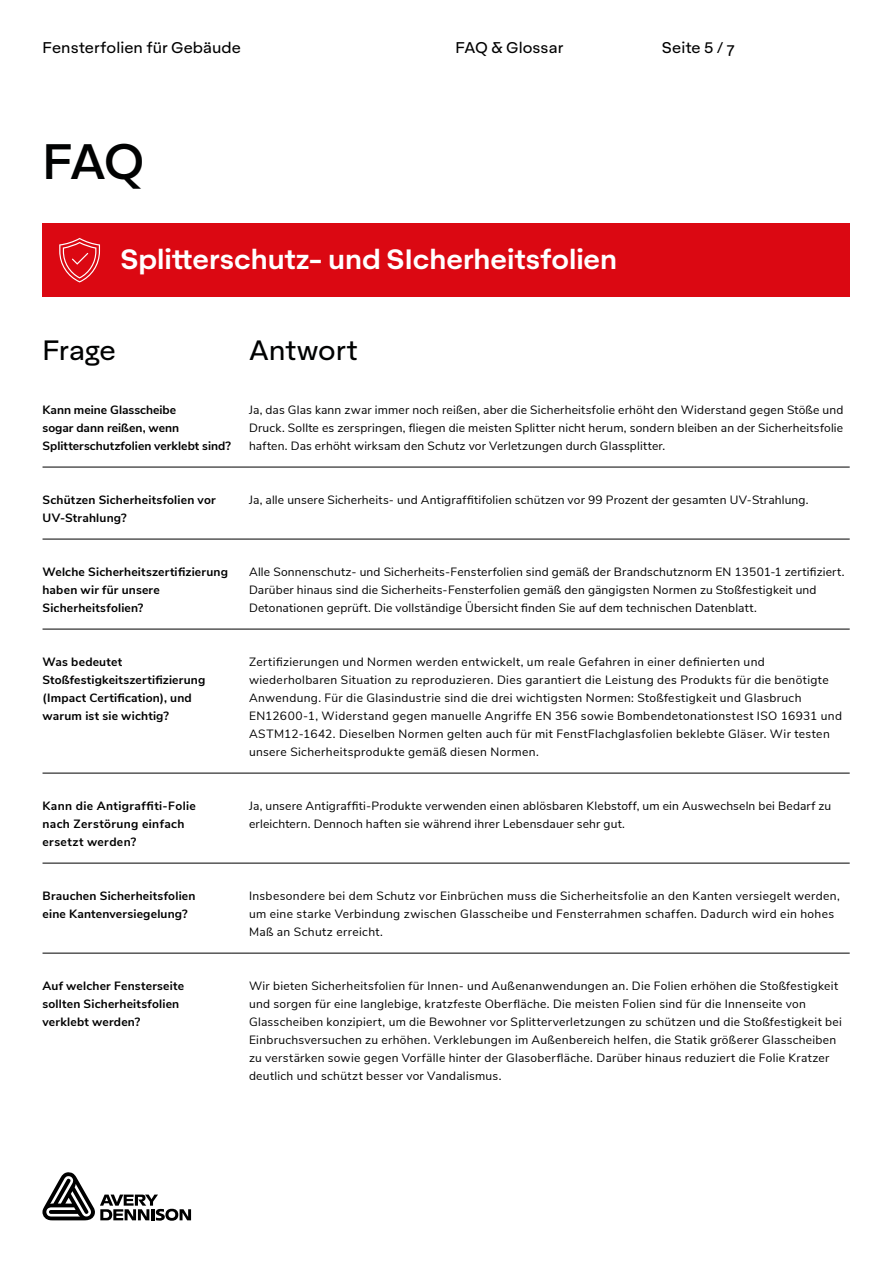
<style>
.page{position:relative;width:893px;height:1263px;background:#fff}
.page>*{position:absolute;margin:0;border:0;box-sizing:border-box;transform-origin:0 0}
.t1{font:500 48px "Aktifo A";color:#010202}
.t2{font:600 27px "Aktifo A";color:#fff}
.t3{font:27px "Aktifo A";letter-spacing:-.005em;color:#010202}
.t4{font:15px "Aktifo A";letter-spacing:.005em;color:#000}
.t5{font:12px/18px "Nunito Sans";letter-spacing:.025em;color:#000}
.t6{font:700 12px/18px "Nunito Sans";letter-spacing:.015em;color:#000}
</style>
<div class="page">
<hr style="left:43px;top:467px;width:188px;height:1px;background:#000">
<svg style="left:231px;top:467px;width:18px;height:1px"></svg>
<hr style="left:249px;top:467px;width:601px;height:1px;background:#000">
<hr style="left:43px;top:539px;width:188px;height:1px;background:#000">
<svg style="left:231px;top:539px;width:18px;height:1px"></svg>
<hr style="left:249px;top:539px;width:601px;height:1px;background:#000">
<hr style="left:43px;top:629px;width:188px;height:1px;background:#000">
<svg style="left:231px;top:629px;width:18px;height:1px"></svg>
<hr style="left:249px;top:629px;width:601px;height:1px;background:#000">
<hr style="left:43px;top:773px;width:188px;height:1px;background:#000">
<svg style="left:231px;top:773px;width:18px;height:1px"></svg>
<hr style="left:249px;top:773px;width:601px;height:1px;background:#000">
<hr style="left:43px;top:863px;width:188px;height:1px;background:#000">
<svg style="left:231px;top:863px;width:18px;height:1px"></svg>
<hr style="left:249px;top:863px;width:601px;height:1px;background:#000">
<hr style="left:43px;top:953px;width:188px;height:1px;background:#000">
<svg style="left:231px;top:953px;width:18px;height:1px"></svg>
<hr style="left:249px;top:953px;width:601px;height:1px;background:#000">
<div style="left:43px;top:223px;width:807px;height:74px;background:#db0812"></div>
<svg style="left:59px;top:238px;width:41px;height:44px"></svg>
<svg style="left:42px;top:1172px;width:149px;height:49px"></svg>
<p class="t4" style="left:43px;top:38px;width:200px">Fensterfolien für Gebäude</p>
<p class="t4" style="left:455px;top:38px;width:109px">FAQ &amp; Glossar</p>
<p class="t4" style="left:662px;top:38px;width:75px">Seite 5 / 7</p>
<h1 class="t1" style="left:43px;top:131px;width:103px">FAQ</h1>
<h2 class="t2" style="left:120px;top:241px;width:498px">Splitterschutz- und SIcherheitsfolien</h2>
<h2 class="t3" style="left:43px;top:333px;width:75px">Frage</h2>
<h2 class="t3" style="left:249px;top:333px;width:110px">Antwort</h2>
<p class="t6" style="left:43px;top:400px;width:190px">Kann meine Glasscheibe<br>sogar dann reißen, wenn<br>Splitterschutzfolien verklebt sind?</p>
<p class="t5" style="left:249px;top:400px;width:596px;text-align:justify">Ja, das Glas kann zwar immer noch reißen, aber die Sicherheitsfolie erhöht den Widerstand gegen Stöße und Druck. Sollte es zerspringen, fliegen die meisten Splitter nicht herum, sondern bleiben an der Sicherheitsfolie haften. Das erhöht wirksam den Schutz vor Verletzungen durch Glassplitter.</p>
<p class="t6" style="left:43px;top:490px;width:175px">Schützen Sicherheitsfolien vor<br>UV-Strahlung?</p>
<p class="t5" style="left:249px;top:490px;width:561px">Ja, alle unsere Sicherheits- und Antigraffitifolien schützen vor 99 Prozent der gesamten UV-Strahlung.</p>
<p class="t6" style="left:43px;top:562px;width:187px">Welche Sicherheitszertifizierung haben wir für unsere<br>Sicherheitsfolien?</p>
<p class="t5" style="left:249px;top:562px;width:597px">Alle Sonnenschutz- und Sicherheits-Fensterfolien sind gemäß der Brandschutznorm EN 13501-1 zertifiziert.<br>Darüber hinaus sind die Sicherheits-Fensterfolien gemäß den gängigsten Normen zu Stoßfestigkeit und<br>Detonationen geprüft. Die vollständige Übersicht finden Sie auf dem technischen Datenblatt.</p>
<p class="t6" style="left:43px;top:652px;width:164px">Was bedeutet<br>Stoßfestigkeitszertifizierung (Impact Certification), und warum ist sie wichtig?</p>
<p class="t5" style="left:249px;top:652px;width:595px">Zertifizierungen und Normen werden entwickelt, um reale Gefahren in einer definierten und wiederholbaren Situation zu reproduzieren. Dies garantiert die Leistung des Produkts für die benötigte Anwendung. Für die Glasindustrie sind die drei wichtigsten Normen: Stoßfestigkeit und Glasbruch EN12600-1, Widerstand gegen manuelle Angriffe EN 356 sowie Bombendetonationstest ISO 16931 und ASTM12-1642. Dieselben Normen gelten auch für mit FenstFlachglasfolien beklebte Gläser. Wir testen unsere Sicherheitsprodukte gemäß diesen Normen.</p>
<p class="t6" style="left:43px;top:796px;width:155px">Kann die Antigraffiti-Folie nach Zerstörung einfach ersetzt werden?</p>
<p class="t5" style="left:249px;top:796px;width:584px">Ja, unsere Antigraffiti-Produkte verwenden einen ablösbaren Klebstoff, um ein Auswechseln bei Bedarf zu erleichtern. Dennoch haften sie während ihrer Lebensdauer sehr gut.</p>
<p class="t6" style="left:43px;top:886px;width:154px">Brauchen Sicherheitsfolien eine Kantenversiegelung?</p>
<p class="t5" style="left:249px;top:886px;width:592px">Insbesondere bei dem Schutz vor Einbrüchen muss die Sicherheitsfolie an den Kanten versiegelt werden, um eine starke Verbindung zwischen Glasscheibe und Fensterrahmen schaffen. Dadurch wird ein hohes<br>Maß an Schutz erreicht.</p>
<p class="t6" style="left:43px;top:976px;width:143px">Auf welcher Fensterseite sollten Sicherheitsfolien verklebt werden?</p>
<p class="t5" style="left:249px;top:976px;width:594px">Wir bieten Sicherheitsfolien für Innen- und Außenanwendungen an. Die Folien erhöhen die Stoßfestigkeit und sorgen für eine langlebige, kratzfeste Oberfläche. Die meisten Folien sind für die Innenseite von Glasscheiben konzipiert, um die Bewohner vor Splitterverletzungen zu schützen und die Stoßfestigkeit bei Einbruchsversuchen zu erhöhen. Verklebungen im Außenbereich helfen, die Statik größerer Glasscheiben zu verstärken sowie gegen Vorfälle hinter der Glasoberfläche. Darüber hinaus reduziert die Folie Kratzer deutlich und schützt besser vor Vandalismus.</p>
</div>
